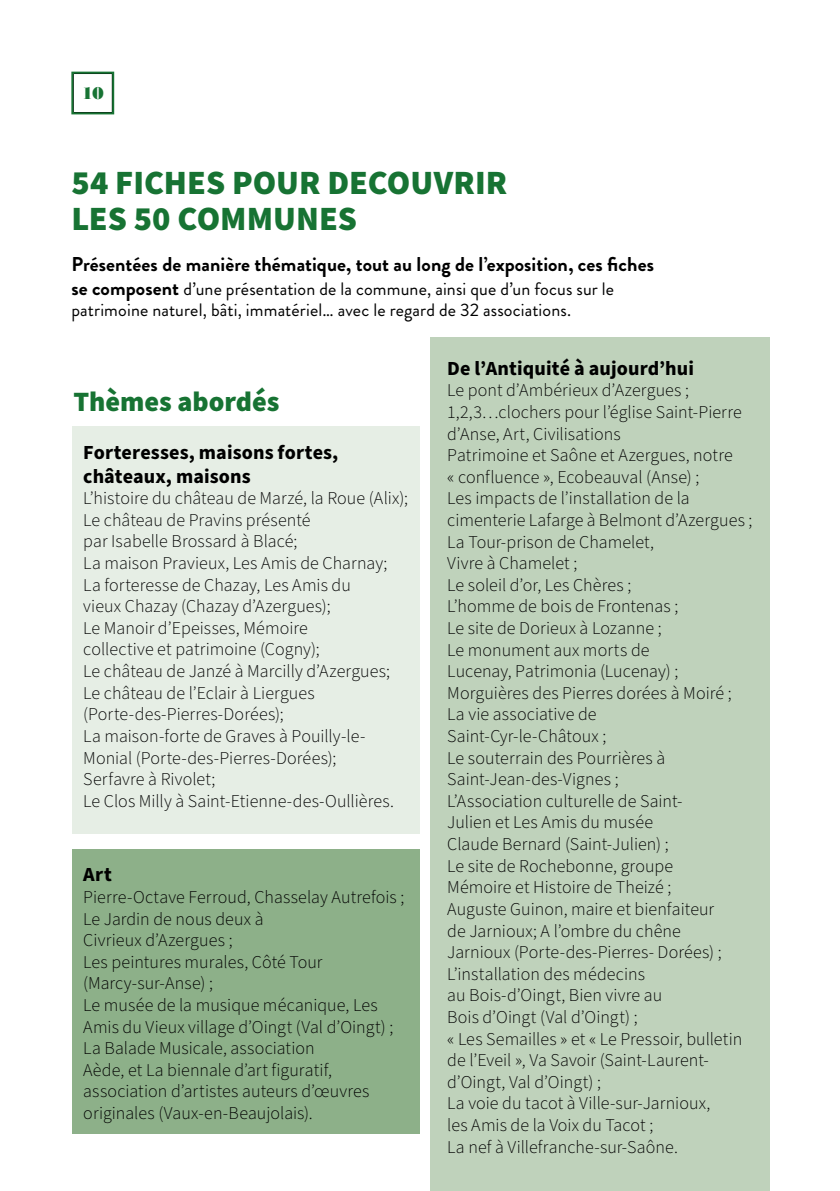
<style>
.page{position:relative;width:840px;height:1191px;background:#fff}
.page>*{position:absolute;margin:0;border:0;box-sizing:border-box;transform-origin:0 0}
.t1{font:900 34px/36px "Source Sans Pro";color:#177333}
.t2{font:900 28px "Source Sans Pro";color:#177333}
.t3{font:700 20px/24px "Source Sans Pro";letter-spacing:.005em;color:#000}
.t4{font:700 20px "Brandon Grotesque";letter-spacing:.005em;color:#000}
.t5{font:300 18px/21.6px "Source Sans Pro";letter-spacing:.005em;color:#000}
.t6{font:18px/21.6px "Brandon Grotesque";letter-spacing:.01em;color:#000}
.t7{font:18px "Bodoni MT Black";color:#177333}
.s1{font-weight:700;font-size:20px}
</style>
<div class="page">
<div style="left:71px;top:72px;width:43px;height:42px;border:2px solid #177333"></div>
<div style="left:430px;top:337px;width:338px;height:854px;background:#bfd2bb"></div>
<div style="left:72px;top:849px;width:347px;height:285px;background:#8db089"></div>
<div style="left:72px;top:427px;width:347px;height:407px;background:#e6eee5"></div>
<p class="t7" style="left:81px;top:83px;width:24px">10</p>
<h1 class="t1" style="left:71px;top:165px;width:437px">54 FICHES POUR DECOUVRIR<br>LES 50 COMMUNES</h1>
<p class="t4" style="left:71px;top:250px;width:583px">Présentées de manière thématique, tout au long de l’exposition, ces fiches</p>
<p class="t6" style="left:71px;top:278px;width:544px"><span class="s1">se composent</span> d’une présentation de la commune, ainsi que d’un focus sur le patrimoine naturel, bâti, immatériel… avec le regard de 32 associations.</p>
<p class="t3" style="left:447px;top:356px;width:248px">De l’Antiquité à aujourd’hui</p>
<p class="t5" style="left:447px;top:380px;width:306px">Le pont d’Ambérieux d’Azergues ;<br>1,2,3…clochers pour l’église Saint-Pierre d’Anse, Art, Civilisations<br>Patrimoine et Saône et Azergues, notre<br>« confluence », Ecobeauval (Anse) ;<br>Les impacts de l’installation de la cimenterie Lafarge à Belmont d’Azergues ;<br>La Tour-prison de Chamelet,<br>Vivre à Chamelet ;<br>Le soleil d’or, Les Chères ;<br>L’homme de bois de Frontenas ;<br>Le site de Dorieux à Lozanne ;<br>Le monument aux morts de<br>Lucenay, Patrimonia (Lucenay) ;<br>Morguières des Pierres dorées à Moiré ;<br>La vie associative de<br>Saint-Cyr-le-Châtoux ;<br>Le souterrain des Pourrières à<br>Saint-Jean-des-Vignes ;<br>L’Association culturelle de Saint-<br>Julien et Les Amis du musée<br>Claude Bernard (Saint-Julien) ;<br>Le site de Rochebonne, groupe<br>Mémoire et Histoire de Theizé ;<br>Auguste Guinon, maire et bienfaiteur<br>de Jarnioux; A l’ombre du chêne<br>Jarnioux (Porte-des-Pierres- Dorées) ;<br>L’installation des médecins<br>au Bois-d’Oingt, Bien vivre au<br>Bois d’Oingt (Val d’Oingt) ;<br>« Les Semailles » et « Le Pressoir, bulletin de l’Eveil », Va Savoir (Saint-Laurent&shy;d’Oingt, Val d’Oingt) ;<br>La voie du tacot à Ville-sur-Jarnioux,<br>les Amis de la Voix du Tacot ;<br>La nef à Villefranche-sur-Saône.</p>
<h2 class="t2" style="left:73px;top:382px;width:207px">Thèmes abordés</h2>
<p class="t3" style="left:83px;top:440px;width:256px">Forteresses, maisons fortes, châteaux, maisons</p>
<p class="t5" style="left:83px;top:488px;width:326px">L’histoire du château de Marzé, la Roue (Alix); Le château de Pravins présenté<br>par Isabelle Brossard à Blacé;<br>La maison Pravieux, Les Amis de Charnay; La forteresse de Chazay, Les Amis du<br>vieux Chazay (Chazay d’Azergues);<br>Le Manoir d’Epeisses, Mémoire<br>collective et patrimoine (Cogny);<br>Le château de Janzé à Marcilly d’Azergues; Le château de l’Eclair à Liergues (Porte-des-Pierres-Dorées);<br>La maison-forte de Graves à Pouilly-le-Monial (Porte-des-Pierres-Dorées);<br>Serfavre à Rivolet;<br>Le Clos Milly à Saint-Etienne-des-Oullières.</p>
<p class="t3" style="left:83px;top:863px;width:30px">Art</p>
<p class="t5" style="left:83px;top:886px;width:322px">Pierre-Octave Ferroud, Chasselay Autrefois ; Le Jardin de nous deux à<br>Civrieux d’Azergues ;<br>Les peintures murales, Côté Tour (Marcy-sur-Anse) ;<br>Le musée de la musique mécanique, Les Amis du Vieux village d’Oingt (Val d’Oingt) ; La Balade Musicale, association<br>Aède, et La biennale d’art figuratif, association d’artistes auteurs d’œuvres originales (Vaux-en-Beaujolais).</p>
</div>
